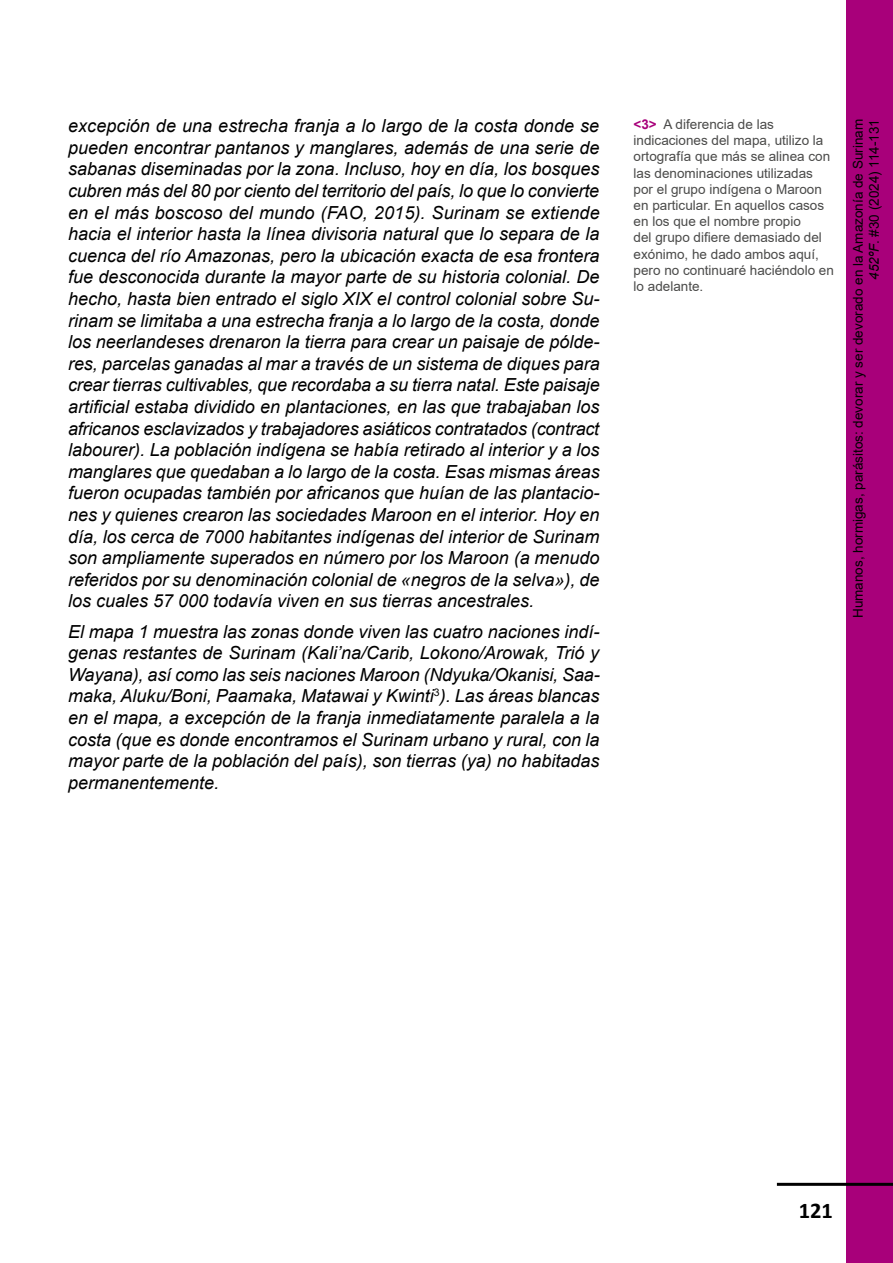
<style>
.page{position:relative;width:893px;height:1263px;background:#fff}
.page>*{position:absolute;margin:0;border:0;box-sizing:border-box;transform-origin:0 0}
.t1{font:700 22.5px "Calibri";color:#000}
.t2{font:italic 18px/21.6px "Arial";color:#000;text-align:justify}
.t3{font:13.5px/16.2px "Arial";color:#4a4a49}
.t4{font:13.5px/16.2px "Arial";color:#000;text-align:right}
.s1{font-weight:700;color:#a8007a}
.s2{font-style:italic}
</style>
<div class="page">
<div style="left:846px;top:0;width:47px;height:1263px;background:#a8007a"></div>
<hr style="left:777px;top:1183px;width:116px;height:3px;background:#000">
<p class="t2" style="left:68px;top:115px;width:533px">excepción de una estrecha franja a lo largo de la costa donde se pueden encontrar pantanos y manglares, además de una serie de sabanas diseminadas por la zona. Incluso, hoy en día, los bosques cubren más del 80 por ciento del territorio del país, lo que lo convierte en el más boscoso del mundo (FAO, 2015). Surinam se extiende hacia el interior hasta la línea divisoria natural que lo separa de la cuenca del río Amazonas, pero la ubicación exacta de esa frontera fue desconocida durante la mayor parte de su historia colonial. De hecho, hasta bien entrado el siglo XIX el control colonial sobre Su&shy;rinam se limitaba a una estrecha franja a lo largo de la costa, donde los neerlandeses drenaron la tierra para crear un paisaje de pólde&shy;res, parcelas ganadas al mar a través de un sistema de diques para crear tierras cultivables, que recordaba a su tierra natal. Este paisaje artificial estaba dividido en plantaciones, en las que trabajaban los africanos esclavizados y trabajadores asiáticos contratados (contract labourer). La población indígena se había retirado al interior y a los manglares que quedaban a lo largo de la costa. Esas mismas áreas fueron ocupadas también por africanos que huían de las plantacio&shy;nes y quienes crearon las sociedades Maroon en el interior. Hoy en día, los cerca de 7000 habitantes indígenas del interior de Surinam son ampliamente superados en número por los Maroon (a menudo referidos por su denominación colonial de «negros de la selva»), de los cuales 57 000 todavía viven en sus tierras ancestrales.</p>
<p class="t2" style="left:68px;top:621px;width:533px">El mapa 1 muestra las zonas donde viven las cuatro naciones indí&shy;genas restantes de Surinam (Kali’na/Carib, Lokono/Arowak, Trió y Wayana), así como las seis naciones Maroon (Ndyuka/Okanisi, Saa&shy;maka, Aluku/Boni, Paamaka, Matawai y Kwinti<sup>3</sup>). Las áreas blancas en el mapa, a excepción de la franja inmediatamente paralela a la costa (que es donde encontramos el Surinam urbano y rural, con la mayor parte de la población del país), son tierras (ya) no habitadas permanentemente.</p>
<p class="t3" style="left:634px;top:116px;width:202px"><span class="s1">&lt;3&gt;</span> A diferencia de las indicaciones del mapa, utilizo la ortografía que más se alinea con las denominaciones utilizadas por el grupo indígena o Maroon en particular. En aquellos casos en los que el nombre propio<br>del grupo difiere demasiado del exónimo, he dado ambos aquí, pero no continuaré haciéndolo en lo adelante.</p>
<p class="t4" style="left:850px;top:618px;width:500px;rotate:-90deg">Humanos, hormigas, parásitos: devorar y ser devorado en la Amazonía de Surinam<br><span class="s2">452ºF</span>. #30 (2024) 114-131</p>
<p class="t1" style="left:799px;top:1195px;width:36px">121</p>
</div>
